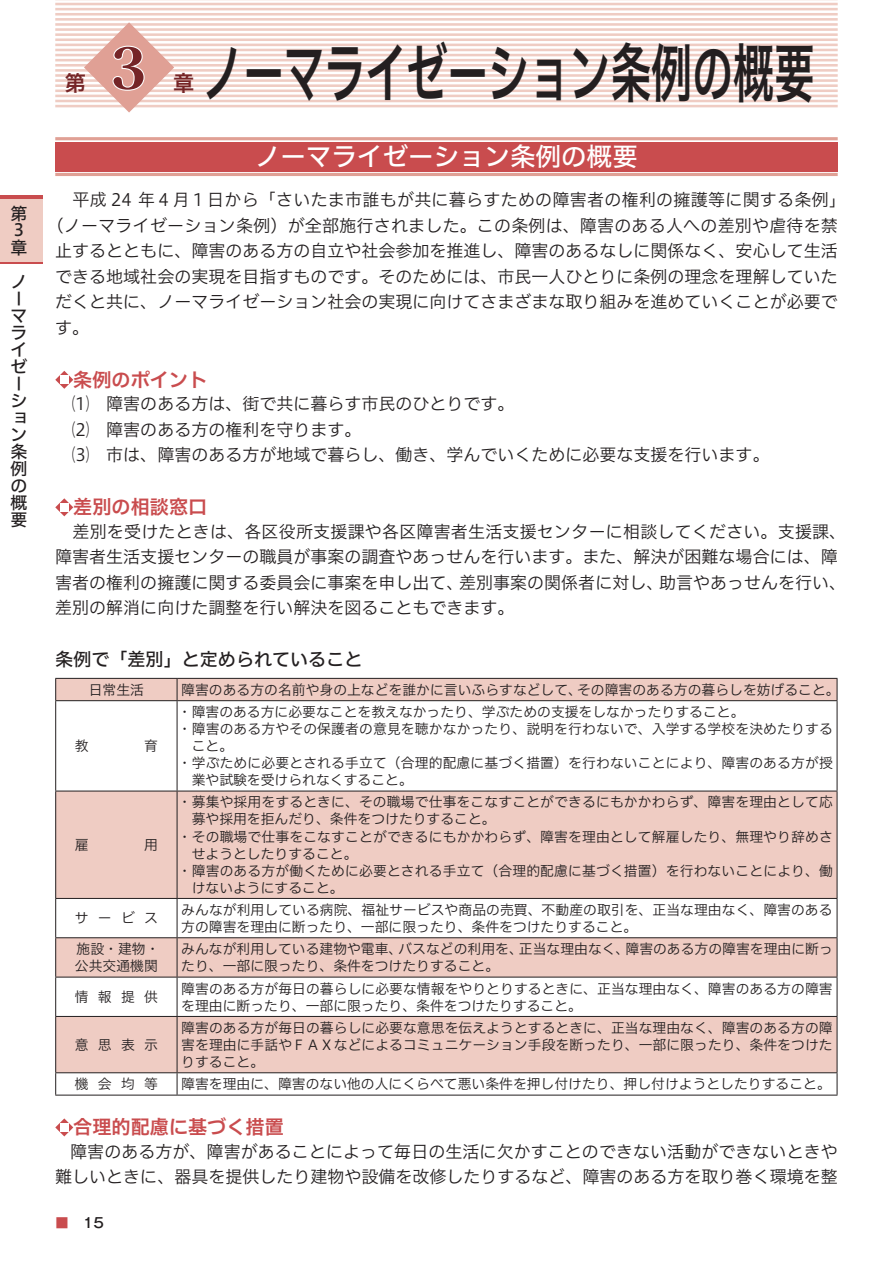
<style>
.page{position:relative;width:893px;height:1263px;background:#fff}
.page>*{position:absolute;margin:0;border:0;box-sizing:border-box;transform-origin:0 0}
.t1{font:63.75px "Hiragino UD Sans F Std W6";color:#231f20;scale:.64 1}
.t2{font:800 56.4px "Koz Min Pro";color:#752527}
.t3{font:25.5px "Hiragino UD Sans F Std W5";color:#fff}
.t4{font:21.3px "Hiragino UD Sans F Std W6";color:#752527}
.t5{font:19.2px "Hiragino UD Sans F Std W6";color:#c94c4e}
.t6{font:18px "Hiragino UD Sans F Std W5";color:#231f20}
.t7{font:16.95px/25.5px "Hiragino UD Sans F Std W3";color:#231f20}
.t8{font:16.95px/17px "Hiragino UD Sans F Std W5";color:#231f20}
.t9{font:13.8px/17px "Hiragino UD Sans F Std W3";letter-spacing:.005em;color:#231f20}
.t10{font:13.8px "Koz Min Pro";color:#c94c4e}
.s1{font-family:"Gothic MB101 Pro";font-weight:500;color:#231f20}
</style>
<div class="page">
<div style="left:0;top:196px;width:43px;height:68px;background:linear-gradient(to right,#c94c4e,#c94c4e)"></div>
<div style="left:0;top:199px;width:43px;height:62px;background:#efccc3"></div>
<div style="left:55px;top:142px;width:783px;height:29px;background:#c94c4e"></div>
<hr style="left:55px;top:137px;width:783px;height:3px;background:#e0a095">
<hr style="left:55px;top:173px;width:783px;height:3px;background:#e0a095">
<svg style="left:55px;top:371px;width:18px;height:18px"></svg>
<div style="left:60px;top:375px;width:9px;height:9px;background:#fff"></div>
<svg style="left:55px;top:498px;width:18px;height:18px"></svg>
<div style="left:60px;top:503px;width:9px;height:9px;background:#fff"></div>
<svg style="left:56px;top:679px;width:781px;height:393px;fill:#efccc3"></svg>
<hr style="left:55px;top:678px;width:122px;height:1px;background:#231f20">
<svg style="left:55px;top:679px;width:1px;height:21px"></svg>
<hr style="left:177px;top:678px;width:660px;height:1px;background:#231f20">
<svg style="left:177px;top:679px;width:1px;height:21px"></svg>
<svg style="left:837px;top:679px;width:1px;height:21px"></svg>
<hr style="left:55px;top:700px;width:122px;height:1px;background:#231f20">
<hr style="left:55px;top:701px;width:1px;height:90px;background:#231f20">
<hr style="left:177px;top:700px;width:660px;height:1px;background:#231f20">
<hr style="left:177px;top:701px;width:1px;height:90px;background:#231f20">
<hr style="left:837px;top:701px;width:1px;height:90px;background:#231f20">
<hr style="left:55px;top:791px;width:122px;height:1px;background:#231f20">
<hr style="left:55px;top:791px;width:1px;height:107px;background:#231f20">
<hr style="left:177px;top:791px;width:660px;height:1px;background:#231f20">
<hr style="left:177px;top:791px;width:1px;height:107px;background:#231f20">
<hr style="left:837px;top:791px;width:1px;height:107px;background:#231f20">
<hr style="left:55px;top:898px;width:122px;height:1px;background:#231f20">
<hr style="left:55px;top:899px;width:1px;height:38px;background:#231f20">
<hr style="left:177px;top:898px;width:660px;height:1px;background:#231f20">
<hr style="left:177px;top:899px;width:1px;height:38px;background:#231f20">
<hr style="left:837px;top:899px;width:1px;height:38px;background:#231f20">
<hr style="left:55px;top:937px;width:122px;height:1px;background:#231f20">
<hr style="left:55px;top:938px;width:1px;height:39px;background:#231f20">
<hr style="left:177px;top:937px;width:660px;height:1px;background:#231f20">
<hr style="left:177px;top:938px;width:1px;height:39px;background:#231f20">
<hr style="left:837px;top:938px;width:1px;height:39px;background:#231f20">
<hr style="left:55px;top:977px;width:122px;height:1px;background:#231f20">
<hr style="left:55px;top:977px;width:1px;height:39px;background:#231f20">
<hr style="left:177px;top:977px;width:660px;height:1px;background:#231f20">
<hr style="left:177px;top:977px;width:1px;height:39px;background:#231f20">
<hr style="left:837px;top:977px;width:1px;height:39px;background:#231f20">
<hr style="left:55px;top:1016px;width:122px;height:1px;background:#231f20">
<hr style="left:55px;top:1017px;width:1px;height:55px;background:#231f20">
<hr style="left:177px;top:1016px;width:660px;height:1px;background:#231f20">
<hr style="left:177px;top:1017px;width:1px;height:55px;background:#231f20">
<hr style="left:837px;top:1017px;width:1px;height:55px;background:#231f20">
<hr style="left:55px;top:1072px;width:122px;height:1px;background:#231f20">
<svg style="left:55px;top:1073px;width:1px;height:22px"></svg>
<hr style="left:177px;top:1072px;width:660px;height:1px;background:#231f20">
<svg style="left:177px;top:1073px;width:1px;height:22px"></svg>
<svg style="left:837px;top:1073px;width:1px;height:22px"></svg>
<hr style="left:55px;top:1095px;width:122px;height:1px;background:#231f20">
<hr style="left:177px;top:1095px;width:660px;height:1px;background:#231f20">
<svg style="left:55px;top:1118px;width:18px;height:18px"></svg>
<div style="left:60px;top:1123px;width:9px;height:9px;background:#fff"></div>
<hr style="left:55px;top:3px;width:783px;height:2px;background:#efccc3">
<hr style="left:55px;top:8px;width:783px;height:2px;background:#efccc3">
<hr style="left:55px;top:13px;width:783px;height:3px;background:#efccc3">
<hr style="left:55px;top:18px;width:783px;height:3px;background:#efccc3">
<hr style="left:55px;top:23px;width:783px;height:3px;background:#efccc3">
<hr style="left:55px;top:28px;width:783px;height:3px;background:#efccc3">
<hr style="left:55px;top:33px;width:783px;height:3px;background:#efccc3">
<hr style="left:55px;top:38px;width:783px;height:3px;background:#efccc3">
<hr style="left:55px;top:44px;width:783px;height:2px;background:#efccc3">
<hr style="left:55px;top:49px;width:783px;height:2px;background:#efccc3">
<hr style="left:55px;top:54px;width:783px;height:2px;background:#efccc3">
<hr style="left:55px;top:59px;width:783px;height:2px;background:#efccc3">
<hr style="left:55px;top:64px;width:783px;height:3px;background:#efccc3">
<hr style="left:55px;top:69px;width:783px;height:3px;background:#efccc3">
<hr style="left:55px;top:74px;width:783px;height:3px;background:#efccc3">
<hr style="left:55px;top:79px;width:783px;height:3px;background:#efccc3">
<hr style="left:55px;top:84px;width:783px;height:3px;background:#efccc3">
<hr style="left:55px;top:90px;width:783px;height:2px;background:#efccc3">
<hr style="left:55px;top:95px;width:783px;height:2px;background:#efccc3">
<hr style="left:55px;top:100px;width:783px;height:2px;background:#efccc3">
<hr style="left:55px;top:105px;width:783px;height:2px;background:#efccc3">
<hr style="left:55px;top:0;width:783px;height:1px;background:#ecc3b9">
<svg style="left:84px;top:22px;width:90px;height:91px"></svg>
<p class="t8" style="left:11px;top:204px;width:18px">第<br>３章</p>
<p class="t8" style="left:11px;top:272px;width:18px">ノーマライゼーション条例の概要</p>
<h3 class="t4" style="left:65px;top:67px;width:23px">第</h3>
<h2 class="t2" style="left:100px;top:26px;width:58px">３</h2>
<h3 class="t4" style="left:173px;top:67px;width:23px">章</h3>
<h1 class="t1" style="left:202px;top:25px;width:958px">ノーマライゼーション条例の概要</h1>
<h3 class="t3" style="left:255px;top:137px;width:384px">ノーマライゼーション条例の概要</h3>
<p class="t7" style="left:55px;top:186px;width:792px">　平成 24 年４月１日から「さいたま市誰もが共に暮らすための障害者の権利の擁護等に関する条例」</p>
<p class="t7" style="left:47px;top:211px;width:793px">（ノーマライゼーション条例）が全部施行されました。この条例は、障害のある人への差別や虐待を禁</p>
<p class="t7" style="left:55px;top:237px;width:784px">止するとともに、障害のある方の自立や社会参加を推進し、障害のあるなしに関係なく、安心して生活</p>
<p class="t7" style="left:55px;top:262px;width:784px">できる地域社会の実現を目指すものです。そのためには、市民一人ひとりに条例の理念を理解していた</p>
<p class="t7" style="left:55px;top:288px;width:784px">だくと共に、ノーマライゼーション社会の実現に向けてさまざまな取り組みを進めていくことが必要で</p>
<p class="t7" style="left:55px;top:313px;width:36px">す。</p>
<h3 class="t5" style="left:73px;top:365px;width:135px">条例のポイント</h3>
<p class="t7" style="left:72px;top:390px;width:699px">⑴　障害のある方は、街で共に暮らす市民のひとりです。<br>⑵　障害のある方の権利を守ります。<br>⑶　市は、障害のある方が地域で暮らし、働き、学んでいくために必要な支援を行います。</p>
<h3 class="t5" style="left:73px;top:492px;width:135px">差別の相談窓口</h3>
<p class="t7" style="left:55px;top:518px;width:792px">　差別を受けたときは、各区役所支援課や各区障害者生活支援センターに相談してください。支援課、障害者生活支援センターの職員が事案の調査やあっせんを行います。また、解決が困難な場合には、障害者の権利の擁護に関する委員会に事案を申し出て、差別事案の関係者に対し、助言やあっせんを行い、差別の解消に向けた調整を行い解決を図ることもできます。</p>
<h3 class="t6" style="left:55px;top:646px;width:309px">条例で「差別」と定められていること</h3>
<p class="t9" style="left:89px;top:680px;width:57px">日常生活</p>
<p class="t9" style="left:178px;top:678px;width:663px;line-height:22.4px">障害のある方の名前や身の上などを誰かに言いふらすなどして、その障害のある方の暮らしを妨げること。・障害のある方に必要なことを教えなかったり、学ぶための支援をしなかったりすること。</p>
<p class="t9" style="left:178px;top:720px;width:656px">・障害のある方やその保護者の意見を聴かなかったり、説明を行わないで、入学する学校を決めたりする</p>
<p class="t9" style="left:192px;top:737px;width:43px">こと。</p>
<p class="t9" style="left:178px;top:754px;width:656px">・学ぶために必要とされる手立て（合理的配慮に基づく措置）を行わないことにより、障害のある方が授</p>
<p class="t9" style="left:192px;top:771px;width:223px">業や試験を受けられなくすること。</p>
<p class="t9" style="left:75px;top:835px;width:84px">雇　　　　用</p>
<p class="t9" style="left:178px;top:793px;width:656px">・募集や採用をするときに、その職場で仕事をこなすことができるにもかかわらず、障害を理由として応</p>
<p class="t9" style="left:192px;top:810px;width:306px">募や採用を拒んだり、条件をつけたりすること。</p>
<p class="t9" style="left:178px;top:827px;width:656px">・その職場で仕事をこなすことができるにもかかわらず、障害を理由として解雇したり、無理やり辞めさ</p>
<p class="t9" style="left:192px;top:844px;width:167px">せようとしたりすること。</p>
<p class="t9" style="left:178px;top:861px;width:656px">・障害のある方が働くために必要とされる手立て（合理的配慮に基づく措置）を行わないことにより、働</p>
<p class="t9" style="left:192px;top:878px;width:154px">けないようにすること。</p>
<p class="t9" style="left:75px;top:909px;width:84px">サービス</p>
<p class="t9" style="left:181px;top:900px;width:653px">みんなが利用している病院、福祉サービスや商品の売買、不動産の取引を、正当な理由なく、障害のある方の障害を理由に断ったり、一部に限ったり、条件をつけたりすること。</p>
<p class="t9" style="left:75px;top:940px;width:86px">施設・建物・公共交通機関</p>
<p class="t9" style="left:181px;top:940px;width:653px">みんなが利用している建物や電車、バスなどの利用を、正当な理由なく、障害のある方の障害を理由に断ったり、一部に限ったり、条件をつけたりすること。</p>
<p class="t9" style="left:75px;top:987px;width:84px">情報提供</p>
<p class="t9" style="left:181px;top:979px;width:653px">障害のある方が毎日の暮らしに必要な情報をやりとりするときに、正当な理由なく、障害のある方の障害を理由に断ったり、一部に限ったり、条件をつけたりすること。</p>
<p class="t9" style="left:75px;top:1035px;width:84px">意思表示</p>
<p class="t9" style="left:181px;top:1018px;width:653px;text-align:justify">障害のある方が毎日の暮らしに必要な意思を伝えようとするときに、正当な理由なく、障害のある方の障害を理由に手話やＦＡＸなどによるコミュニケーション手段を断ったり、一部に限ったり、条件をつけたりすること。</p>
<p class="t9" style="left:75px;top:1075px;width:84px">機会均等</p>
<p class="t9" style="left:181px;top:1075px;width:651px">障害を理由に、障害のない他の人にくらべて悪い条件を押し付けたり、押し付けようとしたりすること。</p>
<h3 class="t5" style="left:73px;top:1112px;width:212px">合理的配慮に基づく措置</h3>
<p class="t7" style="left:55px;top:1138px;width:784px;text-align:right">障害のある方が、障害があることによって毎日の生活に欠かすことのできない活動ができないときや難しいときに、器具を提供したり建物や設備を改修したりするなど、障害のある方を取り巻く環境を整</p>
<p class="t10" style="left:55px;top:1213px;width:50px">■　<span class="s1">15</span></p>
</div>
